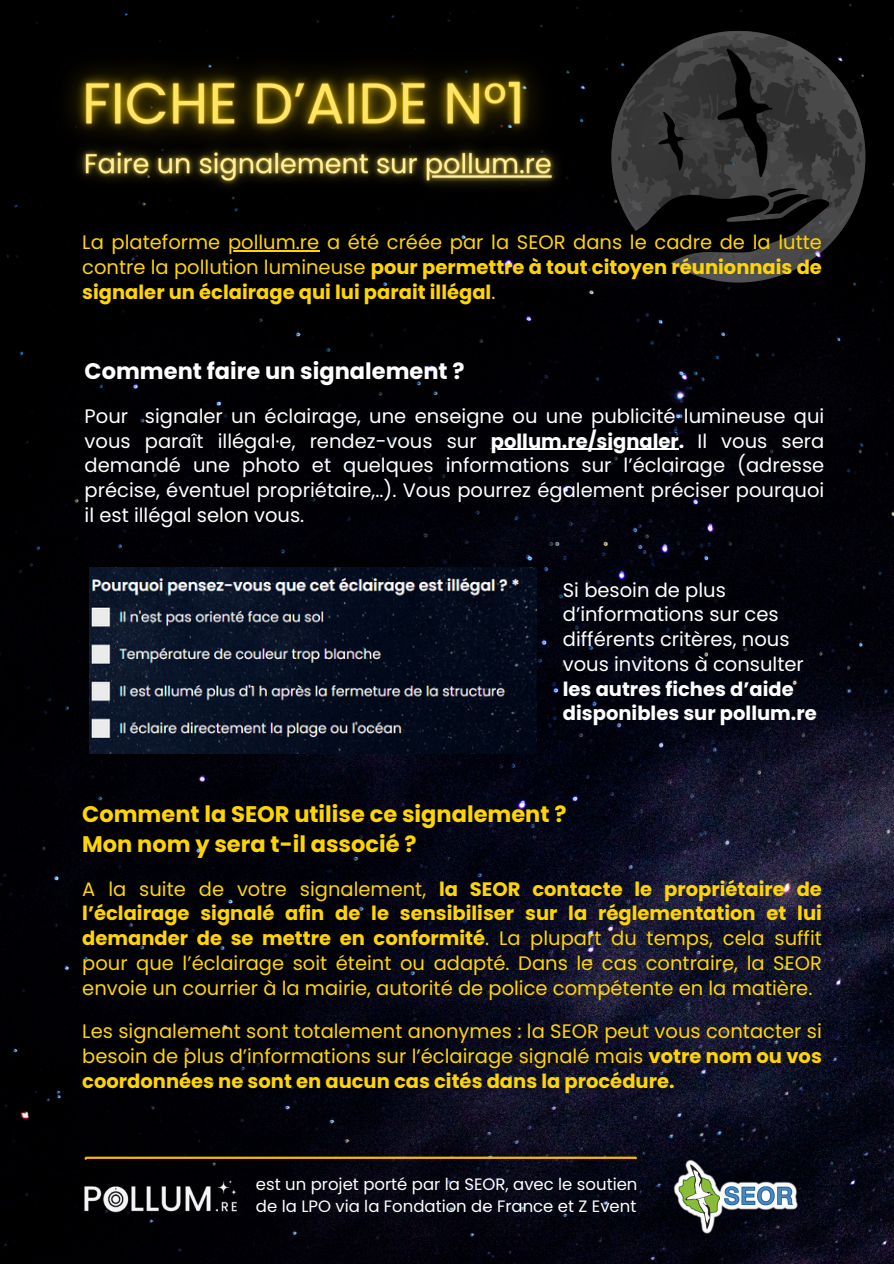
<style>
.page{position:relative;width:894px;height:1264px;background:#fff}
.page>*{position:absolute;margin:0;border:0;box-sizing:border-box;transform-origin:0 0}
.t1{font:700 22.5px/29.2px "Poppins";color:#ffd501}
.t2{font:700 22.5px "Poppins";color:#fff}
.t3{font:19.5px/24.8px "Poppins";color:#ffd501;text-align:justify}
.t4{font:19.5px/24.8px "Poppins";color:#fff}
.t5{font:700 19.5px/24.8px "Poppins";color:#ffd501}
.t6{font:16.5px/22.5px "Poppins";color:#fff}
.s1{font-weight:400}
.s2{font-weight:700}
</style>
<div class="page">
<img style="left:0;top:0;width:893px;height:1263px">
<svg style="left:627px;top:26px;width:236px;height:262px"></svg>
<svg style="left:611px;top:31px;width:254px;height:251px;background:#121214"></svg>
<svg style="left:607px;top:25px;width:255px;height:250px;background:#252525"></svg>
<img style="left:708px;top:47px;width:71px;height:131px">
<img style="left:654px;top:111px;width:33px;height:60px">
<img style="left:668px;top:1158px;width:135px;height:76px">
<img style="left:85px;top:1180px;width:151px;height:31px">
<img style="left:22px;top:4px;width:563px;height:199px">
<img style="left:56px;top:117px;width:524px;height:95px">
<hr style="left:228px;top:250px;width:91px;height:1px;background:#ffd501">
<img style="left:89px;top:567px;width:447px;height:186px">
<hr style="left:490px;top:449px;width:188px;height:1px;background:#fff">
<svg style="left:83px;top:1154px;width:554px;height:6px;background:#63480a"></svg>
<h4 class="t3" style="left:82px;top:230px;width:741px">La plateforme pollum.re a été créée par la SEOR dans le cadre de la lutte</h4>
<h3 class="t5" style="left:82px;top:255px;width:741px"><span class="s1">contre la pollution lumineuse</span> pour permettre à tout citoyen réunionnais de signaler un éclairage qui lui parait illégal<span class="s1">.</span></h3>
<p class="t2" style="left:85px;top:355px;width:381px">Comment faire un signalement ?</p>
<h4 class="t4" style="left:85px;top:403px;width:741px">Pour signaler un éclairage, une enseigne ou une publicité lumineuse qui vous paraît illégal·e, rendez-vous sur</h4>
<h3 class="t4" style="left:85px;top:428px;width:741px;text-align:justify;text-indent:406px"><span class="s2">pollum.re/signaler.</span> Il vous sera demandé une photo et quelques informations sur l’éclairage (adresse précise, éventuel propriétaire,..). Vous pourrez également préciser pourquoi il est illégal selon vous.</h3>
<h4 class="t4" style="left:562px;top:577px;width:255px">Si besoin de plus d’informations sur ces différents critères, nous vous invitons à consulter <span class="s2">les autres fiches d’aide disponibles sur pollum.re</span></h4>
<p class="t1" style="left:82px;top:799px;width:485px">Comment la SEOR utilise ce signalement ?<br>Mon nom y sera t-il associé ?</p>
<p class="t3" style="left:82px;top:876px;width:741px">A la suite de votre signalement, <span class="s2">la SEOR contacte le propriétaire de l’éclairage signalé afin de le sensibiliser sur la réglementation et lui demander de se mettre en conformité</span>. La plupart du temps, cela suffit pour que l’éclairage soit éteint ou adapté. Dans le cas contraire, la SEOR envoie un courrier à la mairie, autorité de police compétente en la matière.</p>
<p class="t3" style="left:82px;top:1019px;width:741px">Les signalement sont totalement anonymes : la SEOR peut vous contacter si besoin de plus d’informations sur l’éclairage signalé mais <span class="s2">votre nom ou vos coordonnées ne sont en aucun cas cités dans la procédure.</span></p>
<h4 class="t6" style="left:256px;top:1172px;width:383px">est un projet porté par la SEOR, avec le soutien de la LPO via la Fondation de France et Z Event</h4>
</div>
